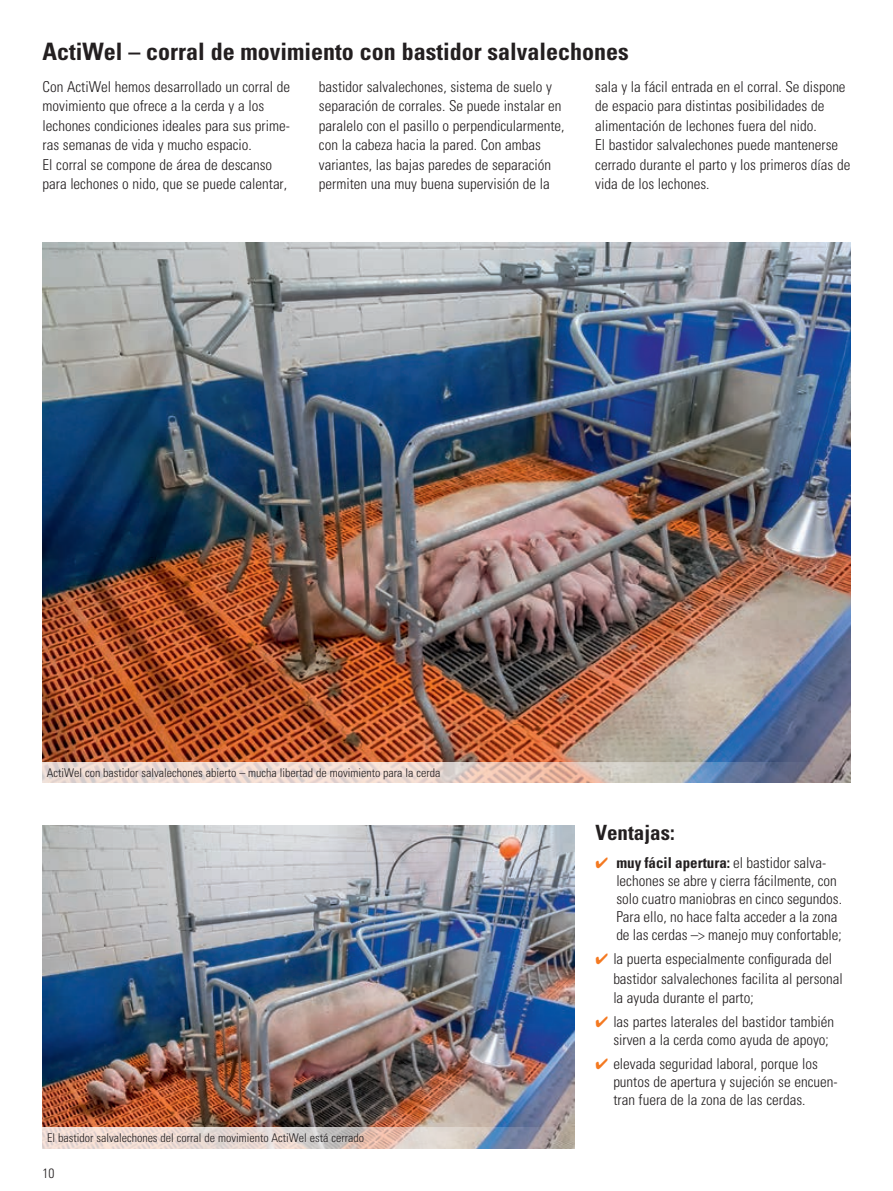
<style>
.page{position:relative;width:893px;height:1191px;background:#fff}
.page>*{position:absolute;margin:0;border:0;box-sizing:border-box;transform-origin:0 0}
.t1{font:700 condensed 24px "Univers LT Std";color:#231f20}
.t2{font:700 condensed 21px "Univers LT Std";color:#231f20}
.t3{font:300 condensed 15px/19.5px "Univers LT Std";color:#231f20}
.t4{font:300 condensed 13.5px "Univers LT Std";color:#231f20}
.t5{font:300 condensed 12px "Univers LT Std";color:#231f20}
.s1{color:#f47921}
.s2{font-weight:700}
</style>
<div class="page">
<img style="left:43px;top:825px;width:531px;height:302px">
<img style="left:43px;top:242px;width:807px;height:520px">
<svg style="left:42px;top:762px;width:808px;height:21px;background:#cfc0be"></svg>
<svg style="left:42px;top:1127px;width:533px;height:22px;background:#d3c7c4"></svg>
<h1 class="t1" style="left:43px;top:37px;width:588px">ActiWel – corral de movimiento con bastidor salvalechones</h1>
<p class="t3" style="left:43px;top:77px;width:249px">Con ActiWel hemos desarrollado un corral de movimiento que ofrece a la cerda y a los lechones condiciones ideales para sus prime&shy;ras semanas de vida y mucho espacio.<br>El corral se compone de área de descanso para lechones o nido, que se puede calentar,</p>
<p class="t3" style="left:319px;top:77px;width:247px">bastidor salvalechones, sistema de suelo y separación de corrales. Se puede instalar en paralelo con el pasillo o perpendicularmente, con la cabeza hacia la pared. Con ambas variantes, las bajas paredes de separación permiten una muy buena supervisión de la</p>
<p class="t3" style="left:595px;top:77px;width:256px">sala y la fácil entrada en el corral. Se dispone de espacio para distintas posibilidades de alimentación de lechones fuera del nido.<br>El bastidor salvalechones puede mantenerse cerrado durante el parto y los primeros días de vida de los lechones.</p>
<p class="t5" style="left:47px;top:765px;width:395px">ActiWel con bastidor salvalechones abierto – mucha libertad de movimiento para la cerda</p>
<p class="t5" style="left:47px;top:1130px;width:318px">El bastidor salvalechones del corral de movimiento ActiWel está cerrado</p>
<p class="t4" style="left:43px;top:1165px;width:13px">10</p>
<h2 class="t2" style="left:595px;top:820px;width:81px">Ventajas:</h2>
<p class="t3" style="left:616px;top:854px;width:227px;line-height:18px;text-indent:-21px"><span class="s1">✔</span> <span class="s2">muy fácil apertura:</span> el bastidor salva&shy;lechones se abre y cierra fácilmente, con solo cuatro maniobras en cinco segundos.<br>Para ello, no hace falta acceder a la zona de las cerdas –&gt; manejo muy confortable;</p>
<p class="t3" style="left:613px;top:949px;width:231px;text-indent:-18px"><span class="s1">✔</span> la puerta especialmente configurada del bastidor salvalechones facilita al personal la ayuda durante el parto;</p>
<p class="t3" style="left:613px;top:1012px;width:222px;line-height:18px;text-indent:-18px"><span class="s1">✔</span> las partes laterales del bastidor también sirven a la cerda como ayuda de apoyo;</p>
<p class="t3" style="left:613px;top:1054px;width:226px;line-height:18px;text-indent:-18px"><span class="s1">✔</span> elevada seguridad laboral, porque los puntos de apertura y sujeción se encuen&shy;tran fuera de la zona de las cerdas.</p>
</div>
